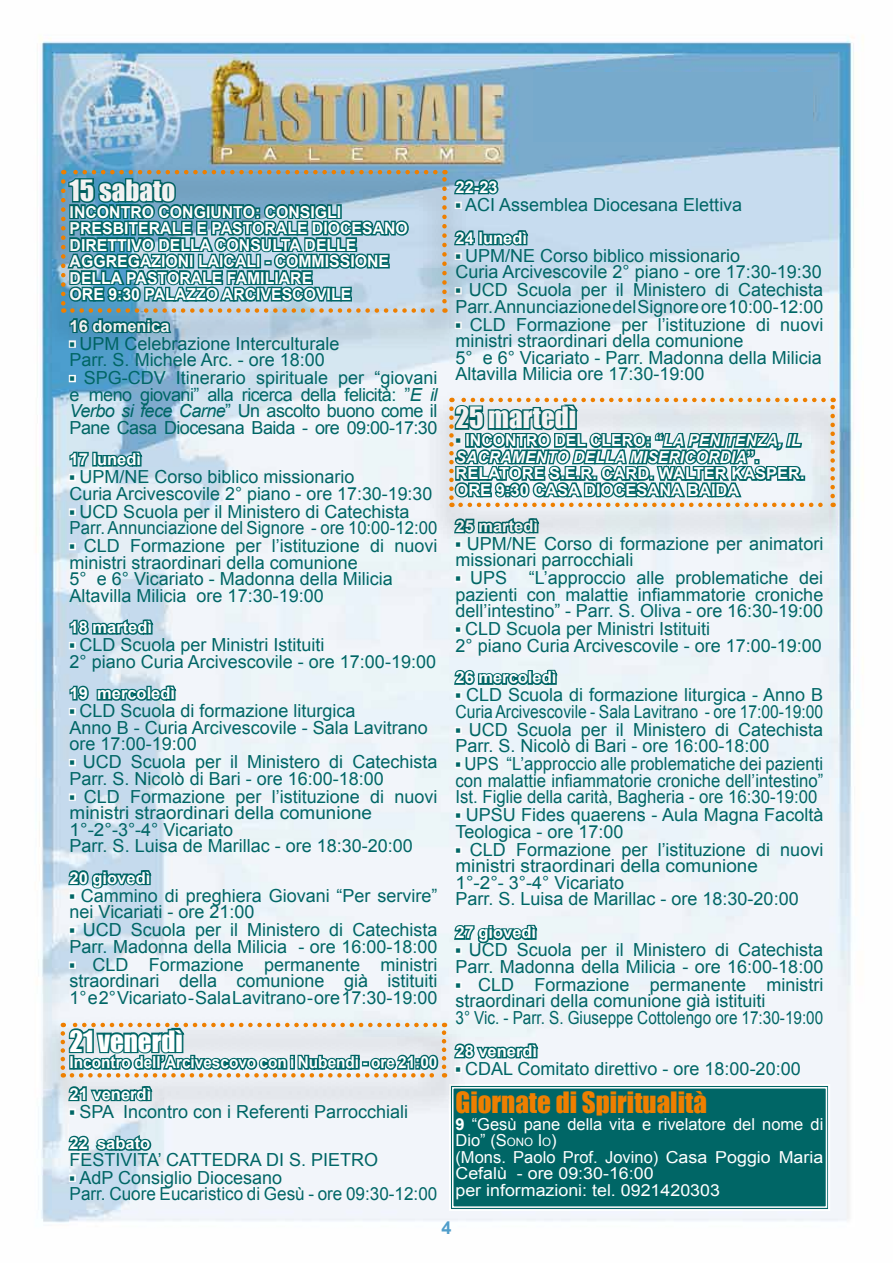
<style>
.page{position:relative;width:893px;height:1263px;background:#fff}
.page>*{position:absolute;margin:0;border:0;box-sizing:border-box;transform-origin:0 0}
.t1{font:27px "Impact";color:#fff}
.t2{font:27px "Impact";color:#ee7f00}
.t3{font:18px/16.5px "Arial";color:#066}
.t4{font:18px/16.5px "Arial";color:#066;text-align:justify;scale:.93 1}
.t5{font:700 18px "Arial";color:#509ecb}
.t6{font:700 16.5px/16.5px "Arial";color:#fff;scale:.96 1}
.t7{font:700 16.5px "Arial";color:#fff}
.t8{font:16.5px/16.5px "Arial";color:#fff}
.t9{font:italic 700 16.5px/16.5px "Arial";color:#fff;scale:.96 1}
.t10{font:700 16.5px/31.5px "Arial";color:#fff;scale:.93 1}
.s1{font-weight:700;font-size:16.5px}
.s2{font-style:italic}
.s3{font-style:normal;color:#066}
.s4{font-style:normal}
.s5{font-style:inherit}
.s6{font-weight:700}
.s7{font-size:11.55px}
</style>
<div class="page">
<img style="left:36px;top:36px;width:818px;height:1187px">
<div style="left:448px;top:1083px;width:383px;height:128px;background:#066"></div>
<div style="left:452px;top:1087px;width:375px;height:121px;border:1px solid #fff"></div>
<div style="left:34px;top:1014px;width:432px;height:100px;background:#000;opacity:.93"></div>
<div style="left:69px;top:375px;width:7px;height:7px;border:3px solid #fff"></div>
<svg style="left:68px;top:449px;width:77px;height:20px"></svg>
<div style="left:69px;top:508px;width:7px;height:8px;border:3px solid #fff"></div>
<svg style="left:68px;top:609px;width:88px;height:28px"></svg>
<svg style="left:68px;top:683px;width:111px;height:20px"></svg>
<div style="left:69px;top:793px;width:7px;height:8px;border:3px solid #fff"></div>
<svg style="left:66px;top:867px;width:88px;height:24px"></svg>
<div style="left:69px;top:961px;width:7px;height:8px;border:3px solid #fff"></div>
<svg style="left:61px;top:1023px;width:385px;height:54px"></svg>
<svg style="left:66px;top:1083px;width:89px;height:23px"></svg>
<svg style="left:66px;top:1125px;width:88px;height:28px"></svg>
<div style="left:69px;top:1174px;width:7px;height:8px;border:3px solid #fff"></div>
<svg style="left:452px;top:667px;width:108px;height:20px"></svg>
<svg style="left:452px;top:922px;width:88px;height:24px"></svg>
<svg style="left:452px;top:1041px;width:89px;height:23px"></svg>
<div style="left:35px;top:162px;width:431px;height:188px;background:#000;opacity:.93"></div>
<svg style="left:61px;top:170px;width:470px;height:166px"></svg>
<div style="left:534px;top:72px;width:279px;height:70px;background:#7ac"></div>
<div style="left:423px;top:389px;width:431px;height:155px;background:#000;opacity:.93"></div>
<svg style="left:449px;top:398px;width:386px;height:138px"></svg>
<h1 class="t1" style="left:70px;top:169px;width:107px">15 sabato</h1>
<p class="t6" style="left:70px;top:204px;width:354px">INCONTRO CONGIUNTO: CONSIGLI<br>PRESBITERALE E PASTORALE DIOCESANO<br>DIRETTIVO DELLA CONSULTA DELLE<br>AGGREGAZIONI LAICALI - COMMISSIONE<br>DELLA PASTORALE FAMILIARE<br>ore</p>
<p class="t6" style="left:70px;top:279px;width:295px;line-height:31.5px;text-indent:39px">9:30 PALAZZO ARCIVESCOVILE<br>16 domenica</p>
<p class="t3" style="left:70px;top:335px;width:271px"><span class="s1">▪</span> UPM Celebrazione Interculturale<br>Parr. S. Michele Arc. - ore 18:00</p>
<p class="t3" style="left:70px;top:370px;width:369px;text-align:justify"><span class="s1">▪</span> SPG-CDV Itinerario spirituale per “giovani e meno giovani” alla ricerca della felicità: ”<span class="s2">E il Verbo si fece Carne</span>” Un ascolto buono come il Pane Casa Diocesana Baida - ore 09:00-17:30</p>
<p class="t7" style="left:70px;top:448px;width:73px">17 lunedì</p>
<p class="t3" style="left:70px;top:469px;width:364px"><span class="s1">▪</span> UPM/NE Corso biblico missionario<br>Curia Arcivescovile 2° piano - ore 17:30-19:30</p>
<p class="t3" style="left:70px;top:503px;width:369px"><span class="s1">▪</span> UCD Scuola per il Ministero di Catechista<br>Parr. Annunciazione del Signore - ore 10:00-12:00</p>
<p class="t3" style="left:70px;top:538px;width:369px"><span class="s1">▪</span> CLD Formazione per l’istituzione di nuovi ministri straordinari della comunione<br>5° e 6° Vicariato - Madonna della Milicia Altavilla Milicia ore 17:30-19:00</p>
<p class="t7" style="left:70px;top:616px;width:84px">18 martedì</p>
<p class="t3" style="left:70px;top:637px;width:368px"><span class="s1">▪</span> CLD Scuola per Ministri Istituiti<br>2° piano Curia Arcivescovile - ore 17:00-19:00</p>
<p class="t7" style="left:70px;top:682px;width:107px">19 mercoledì</p>
<p class="t3" style="left:70px;top:703px;width:360px"><span class="s1">▪</span> CLD Scuola di formazione liturgica<br>Anno B - Curia Arcivescovile - Sala Lavitrano ore 17:00-19:00</p>
<p class="t3" style="left:70px;top:754px;width:369px"><span class="s1">▪</span> UCD Scuola per il Ministero di Catechista<br>Parr. S. Nicolò di Bari - ore 16:00-18:00</p>
<p class="t3" style="left:70px;top:788px;width:369px"><span class="s1">▪</span> CLD Formazione per l’istituzione di nuovi ministri straordinari della comunione 1°-2°-3°-4° Vicariato<br>Parr. S. Luisa de Marillac - ore 18:30-20:00</p>
<p class="t7" style="left:70px;top:867px;width:82px">20 giovedì</p>
<p class="t3" style="left:70px;top:887px;width:369px"><span class="s1">▪</span> Cammino di preghiera Giovani “Per servire” nei Vicariati - ore 21:00</p>
<p class="t3" style="left:70px;top:922px;width:369px"><span class="s1">▪</span> UCD Scuola per il Ministero di Catechista<br>Parr. Madonna della Milicia - ore 16:00-18:00</p>
<p class="t3" style="left:70px;top:956px;width:369px;text-align:justify"><span class="s1">▪</span> CLD Formazione permanente ministri straordinari della comunione già istituiti 1° e 2° Vicariato - Sala Lavitrano - ore 17:30-19:00</p>
<h1 class="t1" style="left:70px;top:1020px;width:115px">21 venerdì</h1>
<p class="t10" style="left:70px;top:1047px;width:397px">Incontro dell’Arcivescovo con i Nubendi - ore 21:00<br>21 venerdì</p>
<p class="t3" style="left:70px;top:1103px;width:340px"><span class="s1">▪</span> SPA Incontro con i Referenti Parrocchiali</p>
<p class="t7" style="left:70px;top:1132px;width:82px">22 sabato</p>
<p class="t3" style="left:70px;top:1151px;width:310px">FESTIVITA’ CATTEDRA DI S. PIETRO</p>
<p class="t3" style="left:70px;top:1169px;width:369px"><span class="s1">▪</span> AdP Consiglio Diocesano<br>Parr. Cuore Eucaristico di Gesù - ore 09:30-12:00</p>
<p class="t7" style="left:455px;top:176px;width:44px">22-23</p>
<p class="t3" style="left:455px;top:196px;width:288px"><span class="s1">▪</span> ACI Assemblea Diocesana Elettiva</p>
<p class="t7" style="left:455px;top:227px;width:73px">24 lunedì</p>
<p class="t3" style="left:455px;top:247px;width:368px"><span class="s1">▪</span> UPM/NE Corso biblico missionario<br>Curia Arcivescovile 2° piano - ore 17:30-19:30</p>
<p class="t3" style="left:455px;top:282px;width:369px"><span class="s1">▪</span> UCD Scuola per il Ministero di Catechista<br>Parr. Annunciazione del Signore ore 10:00-12:00</p>
<p class="t3" style="left:455px;top:316px;width:369px"><span class="s1">▪</span> CLD Formazione per l’istituzione di nuovi ministri straordinari della comunione<br>5° e 6° Vicariato - Parr. Madonna della Milicia Altavilla Milicia ore 17:30-19:00</p>
<h1 class="t1" style="left:455px;top:397px;width:122px">25 martedì</h1>
<p class="t9" style="left:455px;top:433px;width:361px"><span class="s3">▪</span> <span class="s4">INCONTRO DEL CLERO: “</span>LA PENITENZA, IL<br>SACRAMENTO DELLA MISERICORDIA<span class="s4">”.<br>Relatore</span></p>
<p class="t7" style="left:549px;top:463px;width:77px">S.E.R. Card</p>
<p class="t7" style="left:649px;top:463px;width:36px">. Walter</p>
<p class="t7" style="left:731px;top:463px;width:25px">Kasper</p>
<p class="t7" style="left:800px;top:463px;width:6px">.</p>
<p class="t7" style="left:455px;top:479px;width:103px">ORE 9:30 Casa</p>
<p class="t7" style="left:584px;top:479px;width:24px">Diocesana</p>
<p class="t7" style="left:687px;top:479px;width:23px">Baida</p>
<p class="t7" style="left:455px;top:515px;width:84px">25 martedì</p>
<p class="t3" style="left:455px;top:535px;width:369px"><span class="s1">▪</span> UPM/NE Corso di formazione per animatori missionari parrocchiali</p>
<p class="t3" style="left:455px;top:570px;width:369px;text-align:justify"><span class="s1">▪</span> UPS “L’approccio alle problematiche dei pazienti con malattie infiammatorie croniche dell’intestino” - Parr. S. Oliva - ore 16:30-19:00</p>
<p class="t3" style="left:455px;top:621px;width:368px"><span class="s1">▪</span> CLD Scuola per Ministri Istituiti<br>2° piano Curia Arcivescovile - ore 17:00-19:00</p>
<p class="t7" style="left:455px;top:667px;width:102px">26 mercoledì</p>
<p class="t3" style="left:455px;top:687px;width:369px"><span class="s1">▪</span> CLD Scuola di formazione liturgica - Anno B<br>Curia Arcivescovile - Sala Lavitrano - ore 17:00-19:00</p>
<p class="t3" style="left:455px;top:721px;width:369px"><span class="s1">▪</span> UCD Scuola per il Ministero di Catechista<br>Parr. S. Nicolò di Bari - ore 16:00-18:00</p>
<p class="t4" style="left:455px;top:756px;width:397px"><span class="s1">▪</span> UPS “L’approccio alle problematiche dei pazienti con malattie infiammatorie croniche dell’intestino” Ist. Figlie della carità, Bagheria - ore 16:30-19:00</p>
<p class="t3" style="left:455px;top:807px;width:369px"><span class="s1">▪</span> UPSU Fides quaerens - Aula Magna Facoltà<br>Teologica - ore 17:00</p>
<p class="t3" style="left:455px;top:841px;width:369px"><span class="s1">▪</span> CLD Formazione per l’istituzione di nuovi ministri straordinari della comunione<br>1°-2°- 3°-4° Vicariato<br>Parr. S. Luisa de Marillac - ore 18:30-20:00</p>
<p class="t7" style="left:455px;top:922px;width:82px">27 giovedì</p>
<p class="t3" style="left:455px;top:942px;width:369px"><span class="s1">▪</span> UCD Scuola per il Ministero di Catechista<br>Parr. Madonna della Milicia - ore 16:00-18:00</p>
<p class="t3" style="left:455px;top:976px;width:369px"><span class="s1">▪</span> CLD Formazione permanente ministri straordinari della comunione già istituiti<br>3° Vic. - Parr. S. Giuseppe Cottolengo ore 17:30-19:00</p>
<p class="t7" style="left:455px;top:1040px;width:83px">28 venerdì</p>
<p class="t3" style="left:455px;top:1060px;width:347px"><span class="s1">▪</span> CDAL Comitato direttivo - ore 18:00-20:00</p>
<h1 class="t2" style="left:455px;top:1082px;width:253px"><span class="s5">G</span>iornate di <span class="s5">S</span>piritualità</h1>
<p class="t8" style="left:455px;top:1116px;width:369px"><span class="s6">9</span> “Gesù pane della vita e rivelatore del nome di Dio<span class="s5">” (S</span><span class="s7">ONO</span> <span class="s5">I</span> <span class="s7">O</span><span class="s5">)<br></span>(Mons. Paolo Prof. Jovino) Casa Poggio Maria Cefalù - ore 09:30-16:00<br>per informazioni: tel. 0921420303</p>
<p class="t5" style="left:441px;top:1215px;width:12px">4</p>
</div>
